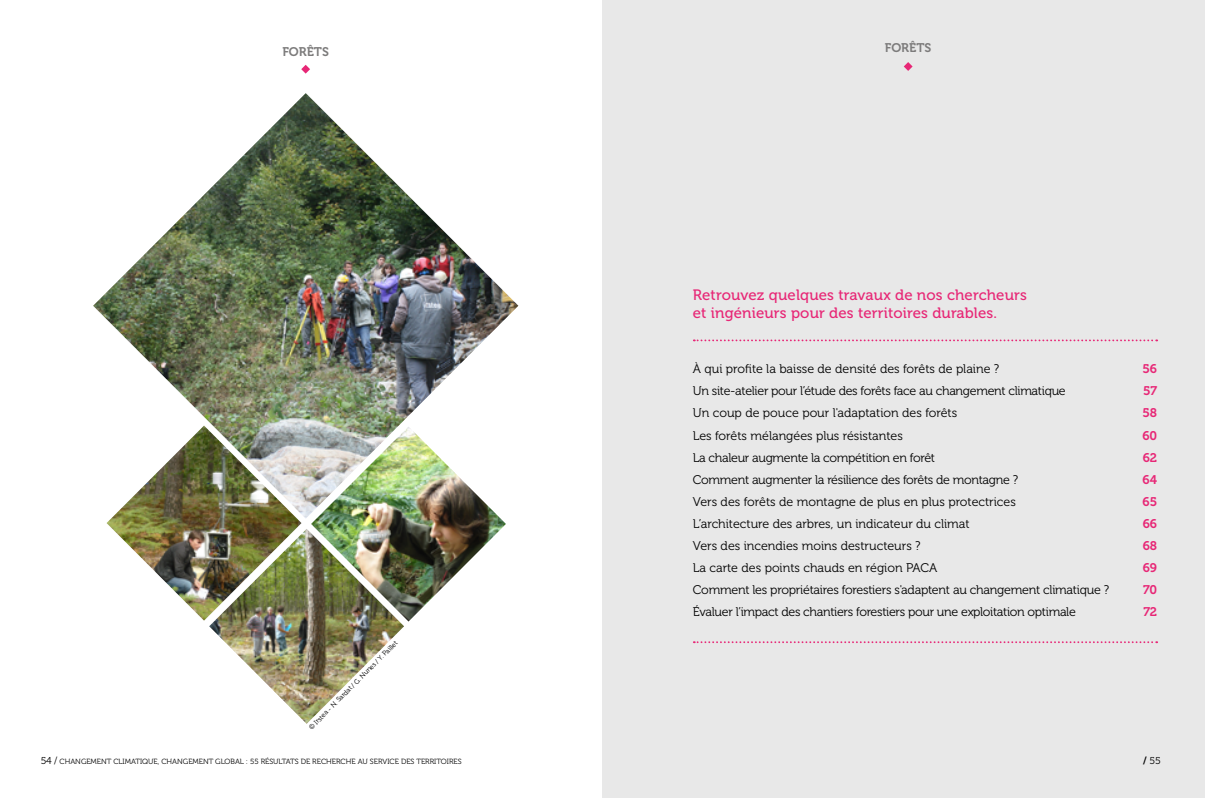
<style>
.page{position:relative;width:1205px;height:798px;background:#fff}
.page>*{position:absolute;margin:0;border:0;box-sizing:border-box;transform-origin:0 0}
.t1{font:15px/18px "Museo 500";letter-spacing:.01em;color:#e72776}
.t2{font:12.5px "Museo 300";letter-spacing:-.02em;color:#000}
.t3{font:12.5px "Museo 300";color:#000}
.t4{font:12.5px "Museo 700";color:#e72776}
.t5{font:12.5px "Museo 700";letter-spacing:-.005em;color:#7c7b7b}
.t6{font:10px "Museo 300";color:#000}
.t7{font:7.5px "Museo 300";color:#000}
.t8{font:6.88px "Museo 300";color:#000}
.s1{font-size:10px}
.s2{font-family:"Museo 700"}
</style>
<div class="page">
<div style="left:602px;top:0;width:603px;height:797px;background:#e8e8e8"></div>
<svg style="left:694px;top:339px;width:463px;height:2px"></svg>
<svg style="left:694px;top:641px;width:463px;height:2px"></svg>
<svg style="left:904px;top:62px;width:8px;height:9px"></svg>
<svg style="left:301px;top:65px;width:9px;height:9px"></svg>
<img style="left:311px;top:518px;width:195px;height:103px">
<img style="left:93px;top:93px;width:425px;height:425px">
<img style="left:107px;top:425px;width:194px;height:195px">
<img style="left:209px;top:528px;width:195px;height:195px">
<p class="t5" style="left:282px;top:45px;width:47px">FORÊTS</p>
<p class="t5" style="left:885px;top:41px;width:47px">FORÊTS</p>
<p class="t1" style="left:693px;top:286px;width:336px">Retrouvez quelques travaux de nos chercheurs et ingénieurs pour des territoires durables.</p>
<p class="t3" style="left:693px;top:362px;width:308px">à qui profite la baisse de densité des forêts de plaine ?</p>
<p class="t4" style="left:1142px;top:362px;width:16px">56</p>
<p class="t2" style="left:693px;top:384px;width:374px">Un site-atelier pour l’étude des forêts face au changement climatique</p>
<p class="t4" style="left:1143px;top:384px;width:15px">57</p>
<p class="t3" style="left:693px;top:406px;width:266px">Un coup de pouce pour l'adaptation des forêts</p>
<p class="t4" style="left:1142px;top:406px;width:16px">58</p>
<p class="t3" style="left:693px;top:428px;width:211px">Les forêts mélangées plus résistantes</p>
<p class="t4" style="left:1142px;top:428px;width:16px">60</p>
<p class="t2" style="left:693px;top:450px;width:244px">La chaleur augmente la compétition en forêt</p>
<p class="t4" style="left:1142px;top:450px;width:16px">62</p>
<p class="t2" style="left:693px;top:472px;width:327px">Comment augmenter la résilience des forêts de montagne ?</p>
<p class="t4" style="left:1142px;top:472px;width:16px">64</p>
<p class="t3" style="left:693px;top:494px;width:324px">Vers des forêts de montagne de plus en plus protectrices</p>
<p class="t4" style="left:1142px;top:494px;width:16px">65</p>
<p class="t2" style="left:693px;top:516px;width:278px">L’architecture des arbres, un indicateur du climat</p>
<p class="t4" style="left:1143px;top:516px;width:16px">66</p>
<p class="t3" style="left:693px;top:539px;width:229px">Vers des incendies moins destructeurs ?</p>
<p class="t4" style="left:1142px;top:538px;width:16px">68</p>
<p class="t2" style="left:693px;top:561px;width:227px">La carte des points chauds en région PACA</p>
<p class="t4" style="left:1143px;top:560px;width:16px">69</p>
<p class="t2" style="left:693px;top:583px;width:418px">Comment les propriétaires forestiers s'adaptent au changement climatique ?</p>
<p class="t4" style="left:1143px;top:583px;width:16px">70</p>
<p class="t2" style="left:693px;top:605px;width:384px">évaluer l’impact des chantiers forestiers pour une exploitation optimale</p>
<p class="t4" style="left:1143px;top:605px;width:15px">72</p>
<p class="t8" style="left:307px;top:725px;width:126px;rotate:-45deg">© Irstea - N. Sardat/ G. Nunes / Y. Paillet</p>
<p class="t7" style="left:41px;top:757px;width:422px"><span class="s1">54 /</span> Changement climatique, changement global : 55 résultats de recherche au service des territoires</p>
<p class="t6" style="left:1143px;top:755px;width:19px"><span class="s2">/</span> 55</p>
</div>
